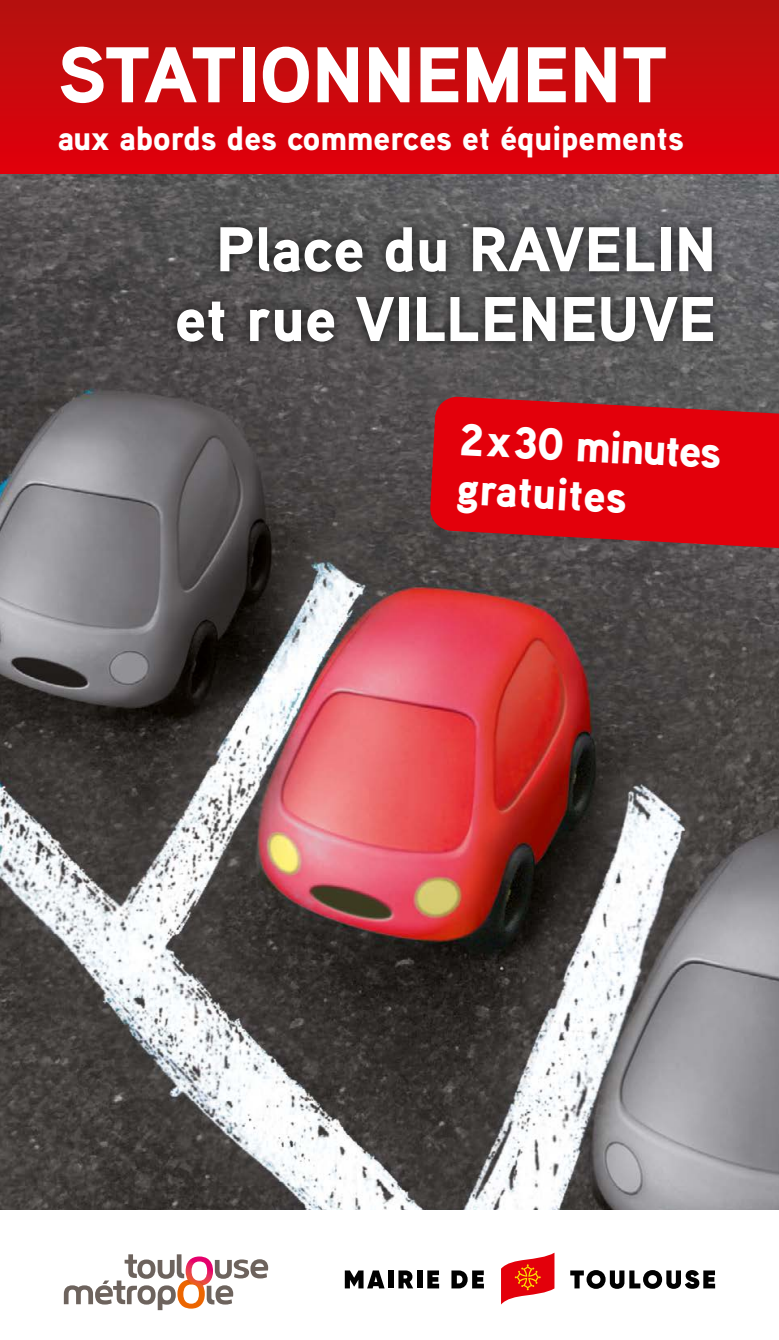
<style>
.page{position:relative;width:779px;height:1340px;background:#fff}
.page>*{position:absolute;margin:0;border:0;box-sizing:border-box;transform-origin:0 0}
.t1{font:900 78.75px "Aaux Pro";color:#fff}
.t2{font:900 63px/69.8px "Aaux Pro";color:#fff;text-align:right}
.t3{font:900 45px/49.5px "Aaux Pro";color:#fff}
.t4{font:900 33.75px "Aaux Pro";color:#fff}
</style>
<div class="page">
<img style="left:0;top:174px;width:778px;height:1035px">
<div style="left:0;top:0;width:778px;height:174px;background:linear-gradient(to bottom,#b4130f,#e1000b)"></div>
<svg style="left:501px;top:1253px;width:53px;height:51px"></svg>
<svg style="left:344px;top:1270px;width:40px;height:18px"></svg>
<div style="left:388px;top:1270px;width:5px;height:18px;background:#000"></div>
<svg style="left:398px;top:1270px;width:15px;height:18px"></svg>
<div style="left:417px;top:1270px;width:5px;height:18px;background:#000"></div>
<svg style="left:427px;top:1270px;width:12px;height:18px"></svg>
<svg style="left:451px;top:1270px;width:32px;height:18px"></svg>
<svg style="left:570px;top:1270px;width:144px;height:18px"></svg>
<svg style="left:64px;top:1254px;width:204px;height:56px"></svg>
<img style="left:173px;top:1263px;width:44px;height:38px">
<svg style="left:429px;top:396px;width:349px;height:153px;background:#d00b14"></svg>
<div style="left:166px;top:215px;width:557px;height:137px;background:#000;opacity:.75"></div>
<h1 class="t1" style="left:58px;top:24px;width:611px">STATIONNEMENT</h1>
<p class="t4" style="left:58px;top:116px;width:627px">aux abords des commerces et équipements</p>
<h2 class="t2" style="left:175px;top:212px;width:542px">Place du RAVELIN et rue VILLENEUVE</h2>
<h3 class="t3" style="left:460px;top:413px;width:263px;rotate:3deg">2x30 minutes gratuites</h3>
</div>
